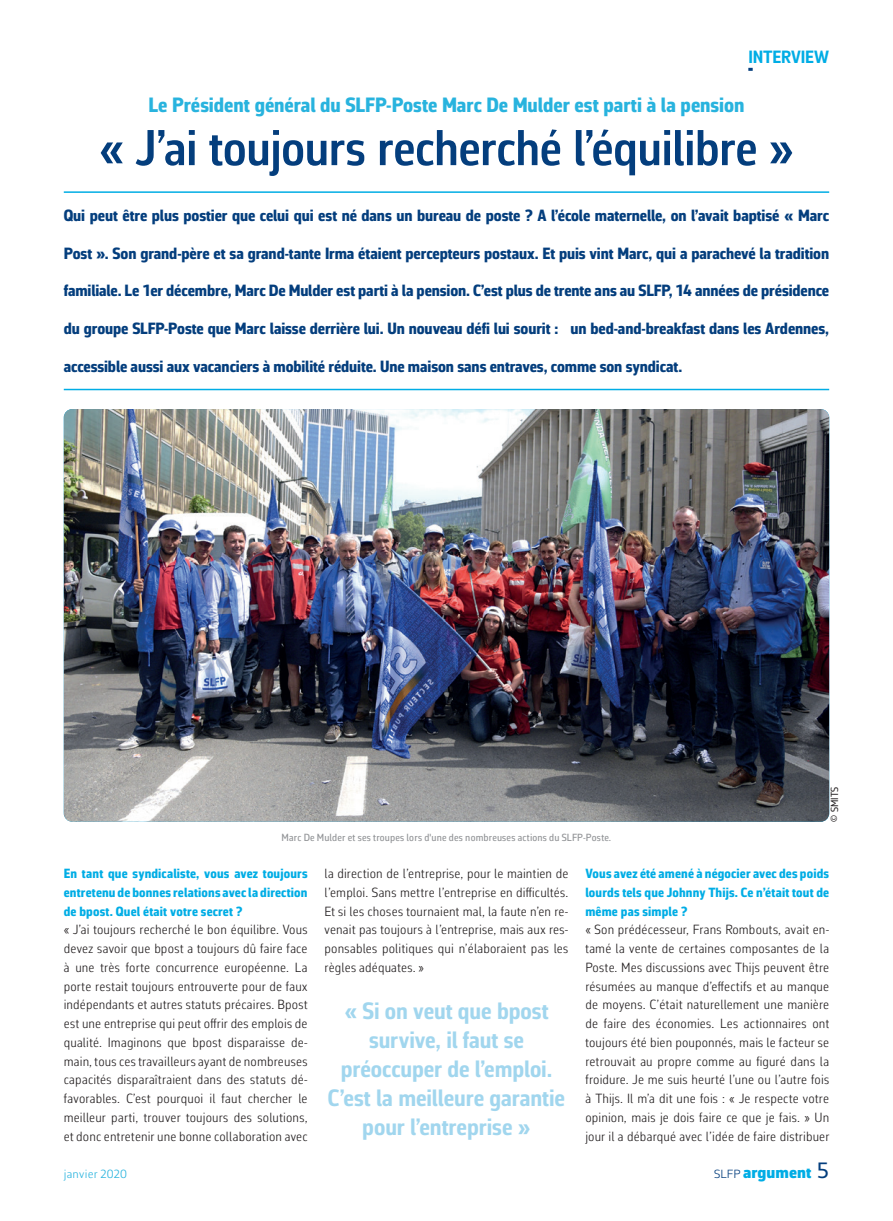
<style>
.page{position:relative;width:893px;height:1221px;background:#fff}
.page>*{position:absolute;margin:0;border:0;box-sizing:border-box;transform-origin:0 0}
.t1{font:600 51px "Corbeau Con Pro";letter-spacing:-.01em;color:#043e7d}
.t2{font:700 24px/28.8px "Corbeau Con Pro";color:#a1d6ee;text-align:center}
.t3{font:800 21px "Corbeau Con Pro";color:#28b3de}
.t4{font:700 18px "Corbeau Con Pro";letter-spacing:-.01em;color:#00ade5}
.t5{font:800 16.5px "Corbeau Con Pro";letter-spacing:-.005em;color:#043e7d}
.t6{font:900 16.5px "Corbeau Pro";letter-spacing:.005em;color:#00ade5}
.t7{font:300 13.5px/18.8px "Corbeau Con Pro";letter-spacing:.01em;color:#231f20;text-align:justify}
.t8{font:800 13.5px/18.8px "Corbeau Con Pro";letter-spacing:.015em;color:#00ade5;text-align:justify}
.t9{font:300 12px "Corbeau Pro";letter-spacing:.015em;color:#28b3de}
.t10{font:500 10.5px "Corbeau Con Pro";letter-spacing:.015em;color:#939598}
.t11{font:10.5px "Corbeau Con Pro";letter-spacing:.005em;color:#231f20}
.s1{font-weight:300;font-size:12px;color:#043e7d}
.s2{font-weight:400;font-size:22.5px;color:#043e7d}
</style>
<div class="page">
<svg style="left:748px;top:68px;width:5px;height:3px"></svg>
<img style="left:64px;top:409px;width:765px;height:412px">
<hr style="left:64px;top:191px;width:765px;height:2px;background:#00ade5">
<hr style="left:64px;top:389px;width:765px;height:1px;background:#00ade5">
<h3 class="t4" style="left:748px;top:45px;width:82px">INTERVIEW</h3>
<h3 class="t3" style="left:148px;top:91px;width:598px">Le Président général du SLFP-Poste Marc De Mulder est parti à la pension</h3>
<h1 class="t1" style="left:99px;top:113px;width:697px">« J’ai toujours recherché l’équilibre »</h1>
<p class="t5" style="left:64px;top:205px;width:767px">Qui peut être plus postier que celui qui est né dans un bureau de poste ? A l’école maternelle, on l’avait baptisé « Marc</p>
<p class="t5" style="left:64px;top:242px;width:767px">Post ». Son grand-père et sa grand-tante Irma étaient percepteurs postaux. Et puis vint Marc, qui a parachevé la tradition</p>
<p class="t5" style="left:64px;top:280px;width:767px">familiale. Le 1er décembre, Marc De Mulder est parti à la pension. C’est plus de trente ans au SLFP, 14 années de présidence</p>
<p class="t5" style="left:64px;top:317px;width:767px">du groupe SLFP-Poste que Marc laisse derrière lui. Un nouveau défi lui sourit : un bed-and-breakfast dans les Ardennes,</p>
<p class="t5" style="left:64px;top:355px;width:620px">accessible aussi aux vacanciers à mobilité réduite. Une maison sans entraves, comme son syndicat.</p>
<p class="t10" style="left:282px;top:829px;width:331px">Marc De Mulder et ses troupes lors d'une des nombreuses actions du SLFP-Poste.</p>
<p class="t11" style="left:827px;top:821px;width:36px;rotate:-90deg">© SMITS</p>
<p class="t8" style="left:64px;top:863px;width:245px">En tant que syndicaliste, vous avez toujours entretenu de bonnes relations avec la direction de bpost. Quel était votre secret ?</p>
<p class="t7" style="left:64px;top:920px;width:245px">« J’ai toujours recherché le bon équilibre. Vous devez savoir que bpost a toujours dû faire face à une très forte concurrence européenne. La porte restait toujours entrouverte pour de faux indépendants et autres statuts précaires. Bpost est une entreprise qui peut offrir des emplois de qualité. Imaginons que bpost disparaisse de&shy;main, tous ces travailleurs ayant de nombreuses capacités disparaîtraient dans des statuts dé&shy;favorables. C’est pourquoi il faut chercher le meilleur parti, trouver toujours des solutions, et donc entretenir une bonne collaboration avec</p>
<p class="t7" style="left:325px;top:863px;width:245px">la direction de l’entreprise, pour le maintien de l’emploi. Sans mettre l’entreprise en difficultés.<br>Et si les choses tournaient mal, la faute n’en re&shy;venait pas toujours à l’entreprise, mais aux res&shy;ponsables politiques qui n’élaboraient pas les règles adéquates. »</p>
<h2 class="t2" style="left:328px;top:996px;width:238px">« Si on veut que bpost survive, il faut se préoccuper de l’emploi.<br>C’est la meilleure garantie pour l’entreprise »</h2>
<p class="t8" style="left:585px;top:863px;width:245px">Vous avez été amené à négocier avec des poids lourds tels que Johnny Thijs. Ce n’était tout de même pas simple ?</p>
<p class="t7" style="left:585px;top:920px;width:245px">« Son prédécesseur, Frans Rombouts, avait en&shy;tamé la vente de certaines composantes de la Poste. Mes discussions avec Thijs peuvent être résumées au manque d’effectifs et au manque de moyens. C’était naturellement une manière de faire des économies. Les actionnaires ont toujours été bien pouponnés, mais le facteur se retrouvait au propre comme au figuré dans la froidure. Je me suis heurté l’une ou l’autre fois à Thijs. Il m’a dit une fois : « Je respecte votre opinion, mais je dois faire ce que je fais. » Un jour il a débarqué avec l’idée de faire distribuer</p>
<p class="t9" style="left:64px;top:1165px;width:65px">janvier 2020</p>
<p class="t6" style="left:714px;top:1161px;width:117px"><span class="s1">SLFP</span> argument <span class="s2">5</span></p>
</div>
